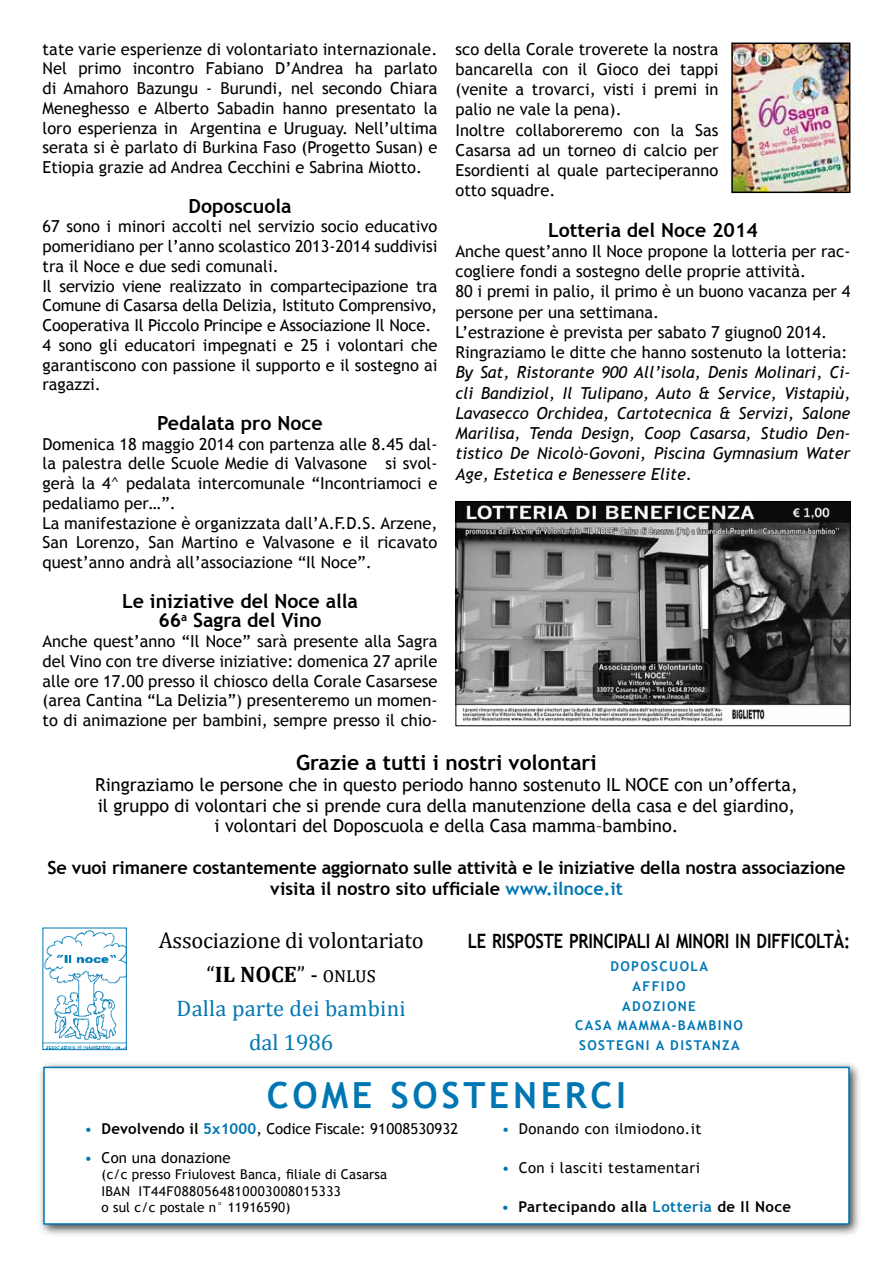
<style>
.page{position:relative;width:893px;height:1263px;background:#fff}
.page>*{position:absolute;margin:0;border:0;box-sizing:border-box;transform-origin:0 0}
.t1{font:700 36px "Trebuchet MS";color:#0077b3}
.t2{font:22.5px/34.2px "Cambria";letter-spacing:-.005em;color:#000;text-align:center}
.t3{font:700 21px "Trebuchet MS";color:#000}
.t4{font:700 19.8px "Trebuchet MS";letter-spacing:-.01em;color:#000;scale:.83 1}
.t5{font:700 19.5px/19.8px "Trebuchet MS";color:#000;text-align:center}
.t6{font:18px/20.7px "Trebuchet MS";color:#000;text-align:center}
.t7{font:700 18px/20.7px "Trebuchet MS";letter-spacing:-.01em;color:#000;text-align:center}
.t8{font:16.5px/19.8px "Trebuchet MS";color:#000}
.t9{font:italic 16.5px/20.2px "Trebuchet MS";color:#000;text-align:justify}
.t10{font:15px "Trebuchet MS";letter-spacing:.03em;color:#000}
.t11{font:15px "Trebuchet MS";letter-spacing:-.01em;color:#000}
.t12{font:700 15px "Trebuchet MS";letter-spacing:.03em;color:#000}
.t13{font:15px "Trebuchet MS";letter-spacing:.01em;color:#000}
.t14{font:13.5px/16px "Trebuchet MS";letter-spacing:.01em;color:#000}
.t15{font:700 13.5px/19.6px "Trebuchet MS";letter-spacing:.1em;color:#0077b3;text-align:center}
.s1{color:#0077b3}
.s2{font-weight:700}
.s3{font-weight:700;color:#0077b3}
.s4{font-weight:400;color:#0077b3}
</style>
<div class="page">
<div style="left:37px;top:1061px;width:825px;height:176px;background:#000;opacity:.75"></div>
<div style="left:43px;top:1067px;width:807px;height:158px;background:#fff;border:2px solid #0077b3"></div>
<img style="left:45px;top:930px;width:80px;height:118px">
<div style="left:43px;top:928px;width:84px;height:122px;border:1px solid #0077b3"></div>
<img style="left:457px;top:503px;width:392px;height:221px">
<div style="left:455px;top:501px;width:396px;height:225px;border:1px solid #000"></div>
<img style="left:734px;top:46px;width:113px;height:144px">
<div style="left:731px;top:43px;width:119px;height:150px;border:2px solid #000"></div>
<p class="t8" style="left:43px;top:39px;width:396px;text-align:justify">tate varie esperienze di volontariato internazionale.<br>Nel primo incontro Fabiano D’Andrea ha parlato di Amahoro Bazungu - Burundi, nel secondo Chiara Meneghesso e Alberto Sabadin hanno presentato la loro esperienza in Argentina e Uruguay. Nell’ultima serata si è parlato di Burkina Faso (Progetto Susan) e Etiopia grazie ad Andrea Cecchini e Sabrina Miotto.</p>
<p class="t5" style="left:188px;top:196px;width:105px">Doposcuola</p>
<p class="t8" style="left:43px;top:217px;width:396px">67 sono i minori accolti nel servizio socio educativo pomeridiano per l’anno scolastico 2013-2014 suddivisi tra il Noce e due sedi comunali.<br>Il servizio viene realizzato in compartecipazione tra Comune di Casarsa della Delizia, Istituto Comprensivo, Cooperativa Il Piccolo Principe e Associazione Il Noce.<br>4 sono gli educatori impegnati e 25 i volontari che garantiscono con passione il supporto e il sostegno ai ragazzi.</p>
<p class="t5" style="left:157px;top:413px;width:167px">Pedalata pro Noce</p>
<p class="t8" style="left:43px;top:434px;width:396px">Domenica 18 maggio 2014 con partenza alle 8.45 dal&shy;la palestra delle Scuole Medie di Valvasone si svol&shy;gerà la 4^ pedalata intercomunale “Incontriamoci e pedaliamo per…”.<br>La manifestazione è organizzata dall’A.F.D.S. Arzene, San Lorenzo, San Martino e Valvasone e il ricavato quest’anno andrà all’associazione “Il Noce”.</p>
<p class="t5" style="left:122px;top:591px;width:237px">Le iniziative del Noce alla<br>66<sup>a</sup> Sagra del Vino</p>
<p class="t8" style="left:43px;top:632px;width:396px;text-align:justify">Anche quest’anno “Il Noce” sarà presente alla Sagra del Vino con tre diverse iniziative: domenica 27 aprile alle ore 17.00 presso il chiosco della Corale Casarsese (area Cantina “La Delizia”) presenteremo un momen&shy;to di animazione per bambini, sempre presso il chio-</p>
<p class="t8" style="left:455px;top:39px;width:265px;line-height:20.2px">sco della Corale troverete la nostra bancarella con il Gioco dei tappi (venite a trovarci, visti i premi in palio ne vale la pena).<br>Inoltre collaboreremo con la Sas<br>Casarsa ad un torneo di calcio per<br>Esordienti al quale parteciperanno otto squadre.</p>
<p class="t5" style="left:548px;top:220px;width:211px">Lotteria del Noce 2014</p>
<p class="t8" style="left:455px;top:241px;width:396px;line-height:20.2px">Anche quest’anno Il Noce propone la lotteria per rac&shy;cogliere fondi a sostegno delle proprie attività.<br>80 i premi in palio, il primo è un buono vacanza per 4 persone per una settimana.<br>L’estrazione è prevista per sabato 7 giugno0 2014.<br>Ringraziamo le ditte che hanno sostenuto la lotteria:</p>
<p class="t9" style="left:455px;top:363px;width:396px">By Sat, Ristorante 900 All’isola, Denis Molinari, Ci&shy;cli Bandiziol, Il Tulipano, Auto &amp; Service, Vistapiù, Lavasecco Orchidea, Cartotecnica &amp; Servizi, Salone Marilisa, Tenda Design, Coop Casarsa, Studio Den&shy;tistico De Nicolò-Govoni, Piscina Gymnasium Water Age, Estetica e Benessere Elite.</p>
<p class="t3" style="left:296px;top:750px;width:302px">Grazie a tutti i nostri volontari</p>
<p class="t6" style="left:95px;top:774px;width:704px">Ringraziamo le persone che in questo periodo hanno sostenuto IL NOCE con un’offerta, il gruppo di volontari che si prende cura della manutenzione della casa e del giardino, i volontari del Doposcuola e della Casa mamma–bambino.</p>
<p class="t7" style="left:47px;top:857px;width:800px">Se vuoi rimanere costantemente aggiornato sulle attività e le iniziative della nostra associazione visita il nostro sito ufficiale <span class="s1">www.ilnoce.it</span></p>
<h2 class="t2" style="left:159px;top:923px;width:266px">Associazione di volontariato “<span class="s2">IL NOCE</span>” - onlus<br><span class="s1">Dalla parte dei bambini<br>dal 1986</span></h2>
<p class="t4" style="left:468px;top:929px;width:462px">LE RISPOSTE PRINCIPALI AI MINORI IN DIFFICOLTÀ:</p>
<p class="t15" style="left:575px;top:957px;width:169px">DOPOSCUOLA<br>AFFIDO<br>ADOZIONE<br>CASA MAMMA-BAMBINO<br>SOSTEGNI A DISTANZA</p>
<h1 class="t1" style="left:267px;top:1073px;width:53px">Come</h1>
<h1 class="t1" style="left:390px;top:1073px;width:25px">sostenerci</h1>
<p class="t11" style="left:85px;top:1120px;width:375px"><span class="s1">•</span> <span class="s2">Devolvendo il</span> <span class="s3">5x1000</span>, Codice Fiscale: 91008530932</p>
<p class="t13" style="left:85px;top:1149px;width:148px"><span class="s1">•</span> Con una donazione</p>
<p class="t14" style="left:102px;top:1167px;width:287px">(c/c presso Friulovest Banca, filiale di Casarsa<br>IBAN IT44F0880564810003008015333<br>o sul c/c postale n° 11916590)</p>
<p class="t10" style="left:502px;top:1120px;width:201px"><span class="s1">•</span> Donando con ilmiodono.it</p>
<p class="t10" style="left:502px;top:1159px;width:200px"><span class="s1">•</span> Con i lasciti testamentari</p>
<p class="t12" style="left:502px;top:1197px;width:291px"><span class="s4">•</span> Partecipando alla <span class="s1">Lotteria</span> de Il Noce</p>
</div>
